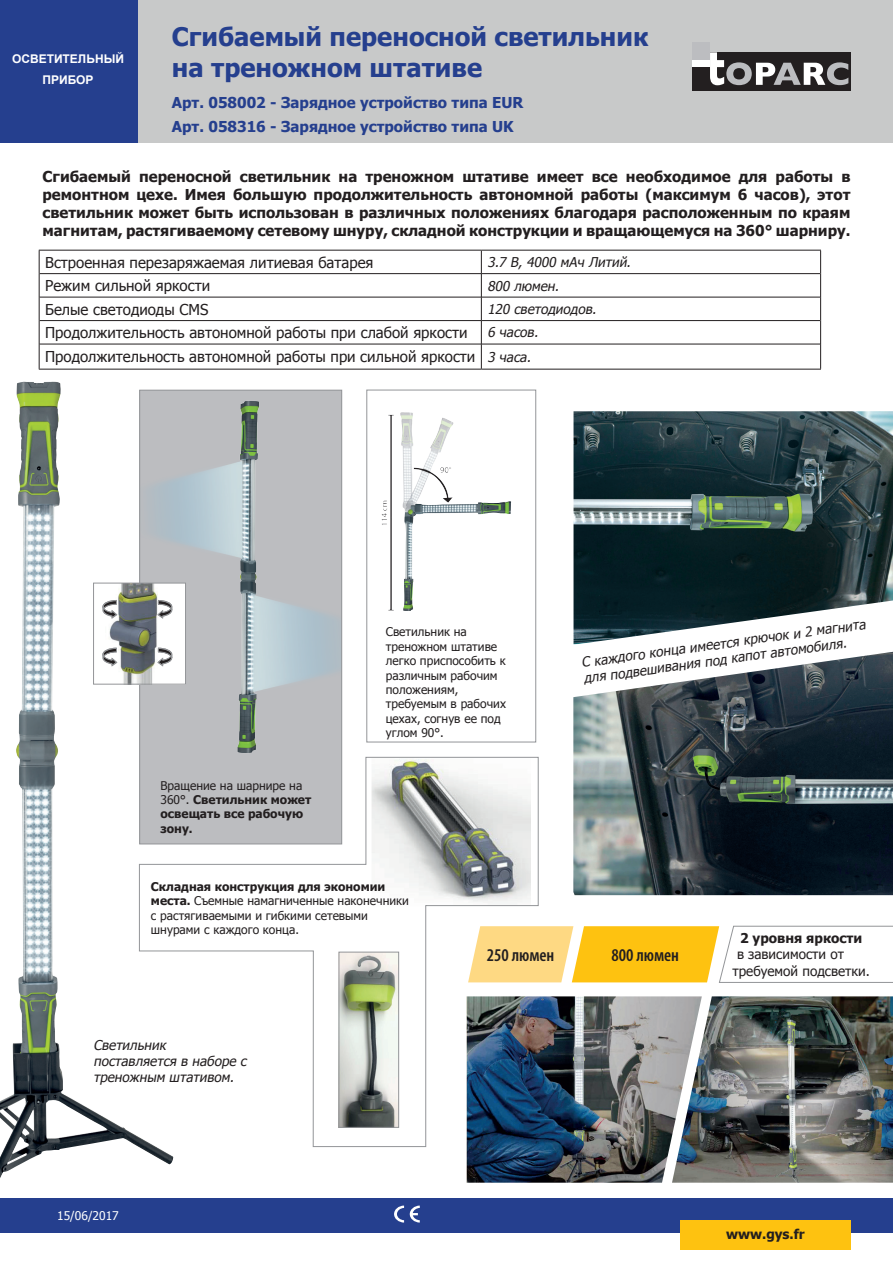
<style>
.page{position:relative;width:893px;height:1263px;background:#fff}
.page>*{position:absolute;margin:0;border:0;box-sizing:border-box;transform-origin:0 0}
.t1{font:700 25.5px/30.6px "Tahoma";color:#253f8e}
.t2{font:600 condensed 18px "Myriad Pro";color:#231f20}
.t3{font:700 15px/18px "Tahoma";color:#231f20;text-align:justify}
.t4{font:15px "Tahoma";color:#231f20}
.t5{font:700 15px "Tahoma";color:#253f8e}
.t6{font:italic 13.5px/16.2px "Tahoma";color:#231f20}
.t7{font:13.5px/16.2px "Tahoma";color:#231f20}
.t8{font:700 13.5px "Tahoma";color:#231f20}
.t9{font:12px/14.4px "Tahoma";color:#231f20}
.t10{font:700 12px/14.4px "Tahoma";color:#231f20}
.t11{font:700 12px/21px "Arial";color:#fff;text-align:center}
.t12{font:12px "Tahoma";color:#fff}
.s1{font-style:italic;font-size:13.5px}
.s2{font-weight:400}
.s3{font-weight:700}
</style>
<div class="page">
<div style="left:137px;top:0;width:756px;height:142px;background:#c8c9c9"></div>
<div style="left:0;top:1198px;width:893px;height:34px;background:#253f8e"></div>
<div style="left:0;top:0;width:137px;height:142px;background:#253f8e"></div>
<div style="left:680px;top:1220px;width:170px;height:30px;background:#fec210"></div>
<svg style="left:394px;top:1205px;width:10px;height:17px"></svg>
<svg style="left:410px;top:1205px;width:10px;height:17px"></svg>
<div style="left:692px;top:52px;width:159px;height:39px;background:#231f20"></div>
<svg style="left:710px;top:52px;width:138px;height:33px"></svg>
<div style="left:692px;top:49px;width:18px;height:18px;background:#fff"></div>
<div style="left:692px;top:43px;width:18px;height:17px;background:#bcbdc0"></div>
<hr style="left:40px;top:273px;width:441px;height:1px;background:#231f20">
<hr style="left:481px;top:273px;width:339px;height:1px;background:#231f20">
<hr style="left:40px;top:297px;width:441px;height:1px;background:#231f20">
<hr style="left:481px;top:297px;width:339px;height:1px;background:#231f20">
<hr style="left:40px;top:320px;width:441px;height:1px;background:#231f20">
<hr style="left:481px;top:320px;width:339px;height:1px;background:#231f20">
<hr style="left:40px;top:344px;width:441px;height:1px;background:#231f20">
<hr style="left:481px;top:344px;width:339px;height:1px;background:#231f20">
<svg style="left:481px;top:251px;width:1px;height:118px"></svg>
<hr style="left:39px;top:250px;width:442px;height:1px;background:#231f20">
<hr style="left:481px;top:250px;width:340px;height:1px;background:#231f20">
<svg style="left:39px;top:251px;width:1px;height:118px"></svg>
<svg style="left:820px;top:251px;width:1px;height:118px"></svg>
<hr style="left:39px;top:369px;width:442px;height:1px;background:#231f20">
<hr style="left:481px;top:369px;width:340px;height:1px;background:#231f20">
<img style="left:174px;top:392px;width:166px;height:365px">
<img style="left:174px;top:585px;width:10px;height:97px">
<div style="left:93px;top:583px;width:93px;height:101px;border:1px solid #939598"></div>
<svg style="left:174px;top:757px;width:364px;height:390px"></svg>
<img style="left:467px;top:996px;width:205px;height:187px">
<img style="left:573px;top:652px;width:320px;height:243px">
<img style="left:573px;top:411px;width:320px;height:233px">
<img style="left:672px;top:996px;width:221px;height:187px">
<svg style="left:468px;top:926px;width:425px;height:56px"></svg>
<img style="left:0;top:383px;width:174px;height:795px">
<img style="left:383px;top:412px;width:128px;height:199px">
<div style="left:367px;top:390px;width:169px;height:352px;border:1px solid #939598"></div>
<img style="left:341px;top:954px;width:56px;height:171px">
<div style="left:339px;top:952px;width:60px;height:175px;border:1px solid #939598"></div>
<p class="t11" style="left:12px;top:49px;width:114px">ОСВЕТИТЕЛЬНЫЙ<br>ПРИБОР</p>
<h1 class="t1" style="left:172px;top:20px;width:478px">Сгибаемый переносной светильник на треножном штативе</h1>
<p class="t5" style="left:172px;top:92px;width:353px">Арт. 058002 - Зарядное устройство типа EUR</p>
<p class="t5" style="left:172px;top:116px;width:343px">Арт. 058316 - Зарядное устройство типа UK</p>
<p class="t3" style="left:43px;top:166px;width:809px">Сгибаемый переносной светильник на треножном штативе имеет все необходимое для работы в ремонтном цехе. Имея большую продолжительность автономной работы (максимум 6 часов), этот светильник может быть использован в различных положениях благодаря расположенным по краям магнитам, растягиваемому сетевому шнуру, складной конструкции и вращающемуся на 360° шарниру.</p>
<p class="t4" style="left:45px;top:252px;width:330px">Встроенная перезаряжаемая литиевая батарея</p>
<p class="t6" style="left:487px;top:253px;width:148px">3.7 В, 4000 мАч Литий.</p>
<p class="t4" style="left:45px;top:276px;width:166px">Режим сильной яркости</p>
<p class="t6" style="left:487px;top:277px;width:76px">800 люмен.</p>
<p class="t4" style="left:45px;top:299px;width:165px">Белые светодиоды CMS</p>
<p class="t6" style="left:487px;top:300px;width:113px">120 светодиодов.</p>
<p class="t4" style="left:45px;top:322px;width:424px">Продолжительность автономной работы при слабой яркости</p>
<p class="t6" style="left:487px;top:324px;width:55px">6 часов.</p>
<p class="t4" style="left:45px;top:347px;width:490px">Продолжительность автономной работы при сильной яркости <span class="s1">3 часа.</span></p>
<p class="t10" style="left:161px;top:777px;width:152px"><span class="s2">Вращение на шарнире на<br>360°.</span> Светильник может освещать все рабочую зону.</p>
<p class="t9" style="left:386px;top:624px;width:122px">Светильник на треножном штативе легко приспособить к различным рабочим положениям, требуемым в рабочих цехах, согнув ее под углом 90°.</p>
<p class="t6" style="left:580px;top:654px;width:288px;rotate:-8deg">С каждого конца имеется крючок и 2 магнита для подвешивания под капот автомобиля.</p>
<p class="t9" style="left:151px;top:879px;width:260px"><span class="s3">Складная конструкция для экономии места.</span> Съемные намагниченные наконечники с растягиваемыми и гибкими сетевыми шнурами с каждого конца.</p>
<p class="t6" style="left:93px;top:1036px;width:157px">Светильник поставляется в наборе с треножным штативом.</p>
<p class="t12" style="left:57px;top:1207px;width:63px">15/06/2017</p>
<p class="t2" style="left:487px;top:944px;width:69px">250 люмен</p>
<p class="t2" style="left:611px;top:944px;width:69px">800 люмен</p>
<p class="t8" style="left:740px;top:929px;width:124px">2 уровня яркости</p>
<p class="t7" style="left:732px;top:946px;width:139px;text-indent:4px">в зависимости от требуемой подсветки.</p>
<p class="t8" style="left:726px;top:1225px;width:80px">www.gys.fr</p>
</div>
